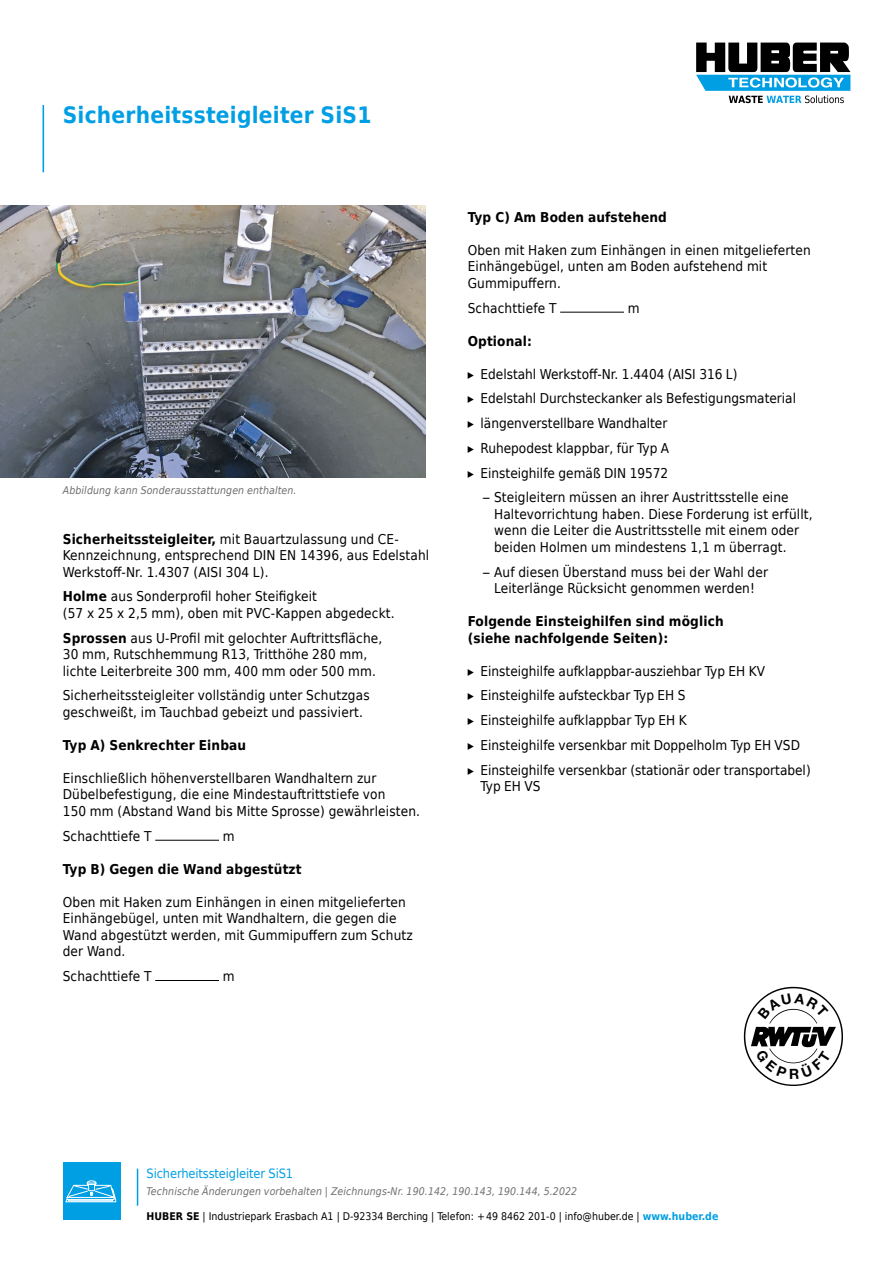
<style>
.page{position:relative;width:893px;height:1263px;background:#fff}
.page>*{position:absolute;margin:0;border:0;box-sizing:border-box;transform-origin:0 0}
.t1{font:700 22.5px "Huber Tec";letter-spacing:.01em;color:#009fe3}
.t2{font:13.5px/16.5px "Huber Tec";letter-spacing:.01em;color:#000}
.t3{font:700 13.5px/16.5px "Huber Tec";letter-spacing:.01em;color:#000}
.t4{font:12.75px "Huber Tec";letter-spacing:-.01em;color:#009fe3}
.t5{font:italic 10.5px "Huber Tec";letter-spacing:.01em;color:#706f6f}
.t6{font:10.5px "Huber Tec";color:#000}
.s1{font-weight:700}
.s2{font-weight:700;color:#009fe3}
</style>
<div class="page">
<svg style="left:696px;top:43px;width:154px;height:60px"></svg>
<hr style="left:137px;top:1169px;width:1px;height:37px;background:#009fe3">
<div style="left:63px;top:1162px;width:58px;height:58px;background:#009fe3"></div>
<hr style="left:43px;top:105px;width:1px;height:67px;background:#009fe3">
<svg style="left:65px;top:1180px;width:52px;height:22px"></svg>
<hr style="left:155px;top:840px;width:64px;height:1px;background:#000">
<hr style="left:155px;top:980px;width:64px;height:1px;background:#000">
<hr style="left:560px;top:312px;width:64px;height:1px;background:#000">
<img style="left:0;top:205px;width:425px;height:273px">
<svg style="left:744px;top:987px;width:99px;height:99px"></svg>
<h1 class="t1" style="left:63px;top:96px;width:310px">Sicherheitssteigleiter SiS1</h1>
<p class="t5" style="left:63px;top:483px;width:235px">Abbildung kann Sonderausstattungen enthalten.</p>
<p class="t2" style="left:63px;top:530px;width:368px"><span class="s1">Sicherheitssteigleiter,</span> mit Bauartzulassung und CE-<br>Kennzeichnung, entsprechend DIN EN 14396, aus Edelstahl<br>Werkstoff-Nr. 1.4307 (AISI 304 L).</p>
<p class="t2" style="left:63px;top:588px;width:333px"><span class="s1">Holme</span> aus Sonderprofil hoher Steifigkeit<br>(57 x 25 x 2,5 mm), oben mit PVC-Kappen abgedeckt.</p>
<p class="t2" style="left:63px;top:629px;width:321px"><span class="s1">Sprossen</span> aus U-Profil mit gelochter Auftrittsfläche,<br>30 mm, Rutschhemmung R13, Tritthöhe 280 mm, lichte Leiterbreite 300 mm, 400 mm oder 500 mm.</p>
<p class="t2" style="left:63px;top:687px;width:308px">Sicherheitssteigleiter vollständig unter Schutzgas geschweißt, im Tauchbad gebeizt und passiviert.</p>
<p class="t3" style="left:63px;top:736px;width:185px">Typ A) Senkrechter Einbau</p>
<p class="t2" style="left:63px;top:769px;width:359px">Einschließlich höhenverstellbaren Wandhaltern zur<br>Dübelbefestigung, die eine Mindestauftrittstiefe von<br>150 mm (Abstand Wand bis Mitte Sprosse) gewährleisten.</p>
<p class="t2" style="left:63px;top:827px;width:90px">Schachttiefe T</p>
<p class="t2" style="left:223px;top:827px;width:13px">m</p>
<p class="t3" style="left:63px;top:860px;width:240px">Typ B) Gegen die Wand abgestützt</p>
<p class="t2" style="left:63px;top:893px;width:351px">Oben mit Haken zum Einhängen in einen mitgelieferten Einhängebügel, unten mit Wandhaltern, die gegen die Wand abgestützt werden, mit Gummipuffern zum Schutz der Wand.</p>
<p class="t2" style="left:63px;top:967px;width:90px">Schachttiefe T</p>
<p class="t2" style="left:223px;top:967px;width:13px">m</p>
<p class="t3" style="left:468px;top:208px;width:201px">Typ C) Am Boden aufstehend</p>
<p class="t2" style="left:468px;top:241px;width:345px">Oben mit Haken zum Einhängen in einen mitgelieferten<br>Einhängebügel, unten am Boden aufstehend mit<br>Gummipuffern.</p>
<p class="t2" style="left:468px;top:299px;width:90px">Schachttiefe T</p>
<p class="t2" style="left:628px;top:299px;width:13px">m</p>
<p class="t3" style="left:468px;top:332px;width:66px">Optional:</p>
<p class="t2" style="left:468px;top:361px;width:330px;line-height:24.8px">▸ Edelstahl Werkstoff-Nr. 1.4404 (AISI 316 L)<br>▸ Edelstahl Durchsteckanker als Befestigungsmaterial ▸ längenverstellbare Wandhalter<br>▸ Ruhepodest klappbar, für Typ A<br>▸ Einsteighilfe gemäß DIN 19572</p>
<p class="t2" style="left:494px;top:489px;width:320px;text-indent:-11px">– Steigleitern müssen an ihrer Austrittsstelle eine Haltevorrichtung haben. Diese Forderung ist erfüllt, wenn die Leiter die Austrittsstelle mit einem oder beiden Holmen um mindestens 1,1 m überragt.</p>
<p class="t2" style="left:483px;top:563px;width:287px;text-align:center">– Auf diesen Überstand muss bei der Wahl der<br>Leiterlänge Rücksicht genommen werden!</p>
<p class="t3" style="left:468px;top:612px;width:257px">Folgende Einsteighilfen sind möglich (siehe nachfolgende Seiten):</p>
<p class="t2" style="left:468px;top:658px;width:344px;line-height:24.8px">▸ Einsteighilfe aufklappbar-ausziehbar Typ EH KV<br>▸ Einsteighilfe aufsteckbar Typ EH S<br>▸ Einsteighilfe aufklappbar Typ EH K<br>▸ Einsteighilfe versenkbar mit Doppelholm Typ EH VSD<br>▸ Einsteighilfe versenkbar (stationär oder transportabel)</p>
<p class="t2" style="left:480px;top:777px;width:61px">Typ EH VS</p>
<p class="t4" style="left:147px;top:1163px;width:148px">Sicherheitssteigleiter SiS1</p>
<p class="t5" style="left:146px;top:1184px;width:432px">Technische Änderungen vorbehalten | Zeichnungs-Nr. 190.142, 190.143, 190.144, 5.2022</p>
<p class="t6" style="left:147px;top:1208px;width:573px"><span class="s1">HUBER SE</span> | Industriepark Erasbach A1 | D-92334 Berching | Telefon: +49 8462 201-0 | info@huber.de | <span class="s2">www.huber.de</span></p>
</div>
